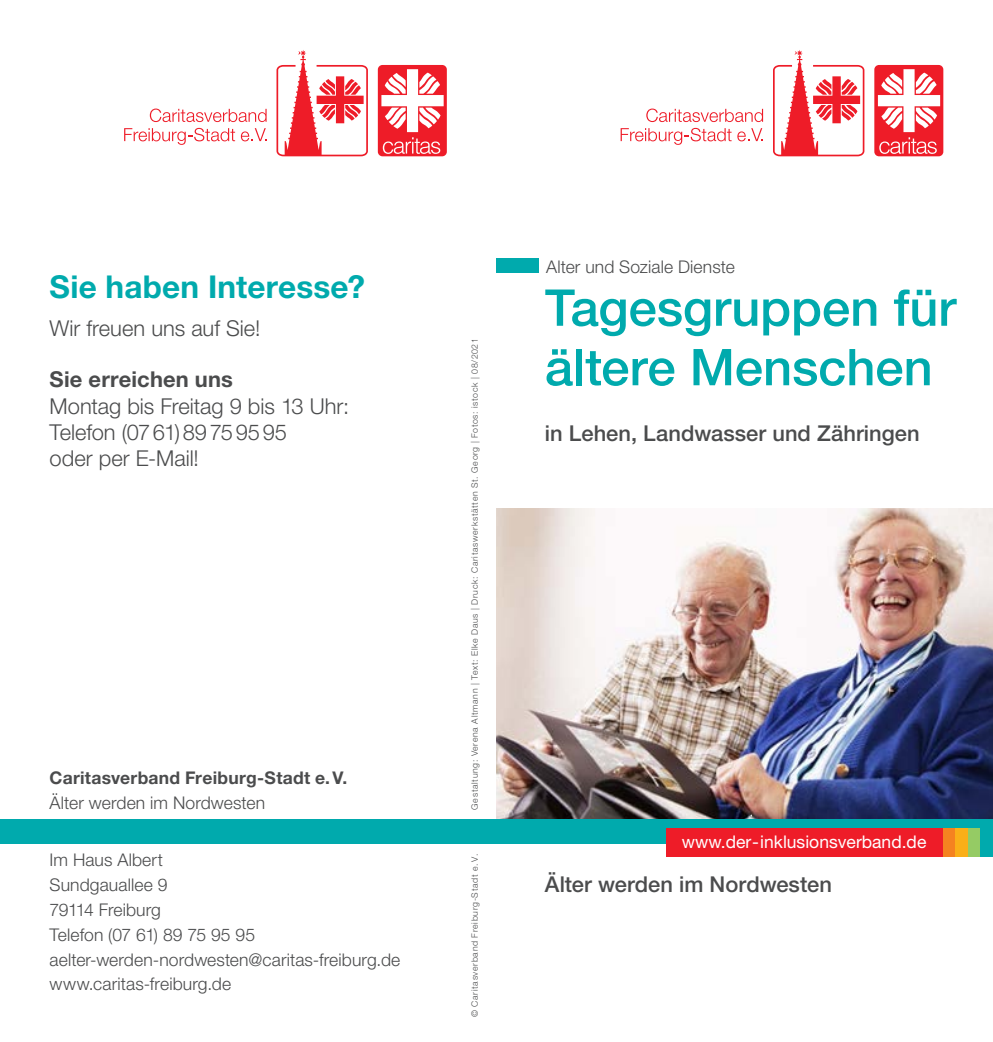
<style>
.page{position:relative;width:993px;height:1042px;background:#fff}
.page>*{position:absolute;margin:0;border:0;box-sizing:border-box;transform-origin:0 0}
.t1{font:500 50.75px/59.5px "Helvetica Neue LT Pro";letter-spacing:-.005em;color:#00aaad}
.t2{font:700 31.5px "Helvetica Neue LT Pro";letter-spacing:.005em;color:#00aaad}
.t3{font:300 21.88px/26.2px "Helvetica Neue LT Pro";color:#4b4c4d}
.t4{font:500 21.88px "Helvetica Neue LT Pro";color:#4b4c4d}
.t5{font:700 21.88px "Helvetica Neue LT Pro";letter-spacing:.01em;color:#4b4c4d}
.t6{font:300 17.5px/24.8px "Helvetica Neue LT Pro";letter-spacing:.005em;color:#4b4c4d}
.t7{font:700 17.5px "Helvetica Neue LT Pro";letter-spacing:.015em;color:#4b4c4d}
.t8{font:17.5px "Helvetica Neue LT Pro";color:#fff}
.t9{font:300 8.75px "Helvetica Neue LT Pro";letter-spacing:.08em;color:#4b4c4d}
</style>
<div class="page">
<img style="left:496px;top:508px;width:496px;height:311px">
<div style="left:0;top:819px;width:992px;height:24px;background:#00aaad"></div>
<div style="left:496px;top:258px;width:42px;height:15px;background:#00aaad"></div>
<svg style="left:378px;top:65px;width:68px;height:91px"></svg>
<svg style="left:150px;top:109px;width:116px;height:13px"></svg>
<svg style="left:124px;top:128px;width:111px;height:17px"></svg>
<svg style="left:241px;top:128px;width:25px;height:13px"></svg>
<svg style="left:276px;top:50px;width:92px;height:106px"></svg>
<svg style="left:874px;top:65px;width:69px;height:91px"></svg>
<svg style="left:646px;top:109px;width:116px;height:13px"></svg>
<svg style="left:620px;top:128px;width:111px;height:17px"></svg>
<svg style="left:737px;top:128px;width:25px;height:13px"></svg>
<svg style="left:773px;top:50px;width:91px;height:106px"></svg>
<div style="left:666px;top:828px;width:276px;height:29px;background:#ee1c28"></div>
<div style="left:942px;top:828px;width:13px;height:29px;background:#f58220"></div>
<div style="left:955px;top:828px;width:12px;height:29px;background:#faaf18"></div>
<div style="left:967px;top:828px;width:13px;height:29px;background:#95cb64"></div>
<div style="left:980px;top:828px;width:12px;height:29px;background:#00aaad"></div>
<h2 class="t2" style="left:50px;top:267px;width:317px">Sie haben Interesse?</h2>
<p class="t3" style="left:50px;top:315px;width:212px">Wir freuen uns auf Sie!</p>
<p class="t5" style="left:50px;top:366px;width:185px">Sie erreichen uns</p>
<p class="t3" style="left:50px;top:392px;width:301px">Montag bis Freitag 9 bis 13 Uhr:<br>Telefon (0761)89759595<br>oder per E-Mail!</p>
<p class="t7" style="left:50px;top:767px;width:299px">Caritasverband Freiburg-Stadt e.V.</p>
<p class="t6" style="left:50px;top:790px;width:217px">Älter werden im Nordwesten</p>
<p class="t9" style="left:469px;top:810px;width:473px;rotate:-90deg">Gestaltung: Verena Altmann | Text: Elke Daus | Druck: Caritaswerkstätten St. Georg | Fotos: istock | 08/2021</p>
<p class="t6" style="left:50px;top:847px;width:352px">Im Haus Albert<br>Sundgauallee 9<br>79114 Freiburg<br>Telefon (07 61) 89 75 95 95 aelter-werden-nordwesten@caritas-freiburg.de www.caritas-freiburg.de</p>
<p class="t9" style="left:469px;top:1017px;width:165px;rotate:-90deg">© Caritasverband Freiburg-Stadt e. V.</p>
<p class="t6" style="left:546px;top:254px;width:190px">Alter und Soziale Dienste</p>
<h1 class="t1" style="left:544px;top:277px;width:412px">Tagesgruppen für ältere Menschen</h1>
<p class="t4" style="left:544px;top:420px;width:376px">in Lehen, Landwasser und Zähringen</p>
<p class="t8" style="left:681px;top:831px;width:246px">www.der-inklusionsverband.de</p>
<p class="t4" style="left:544px;top:870px;width:288px">Älter werden im Nordwesten</p>
</div>
